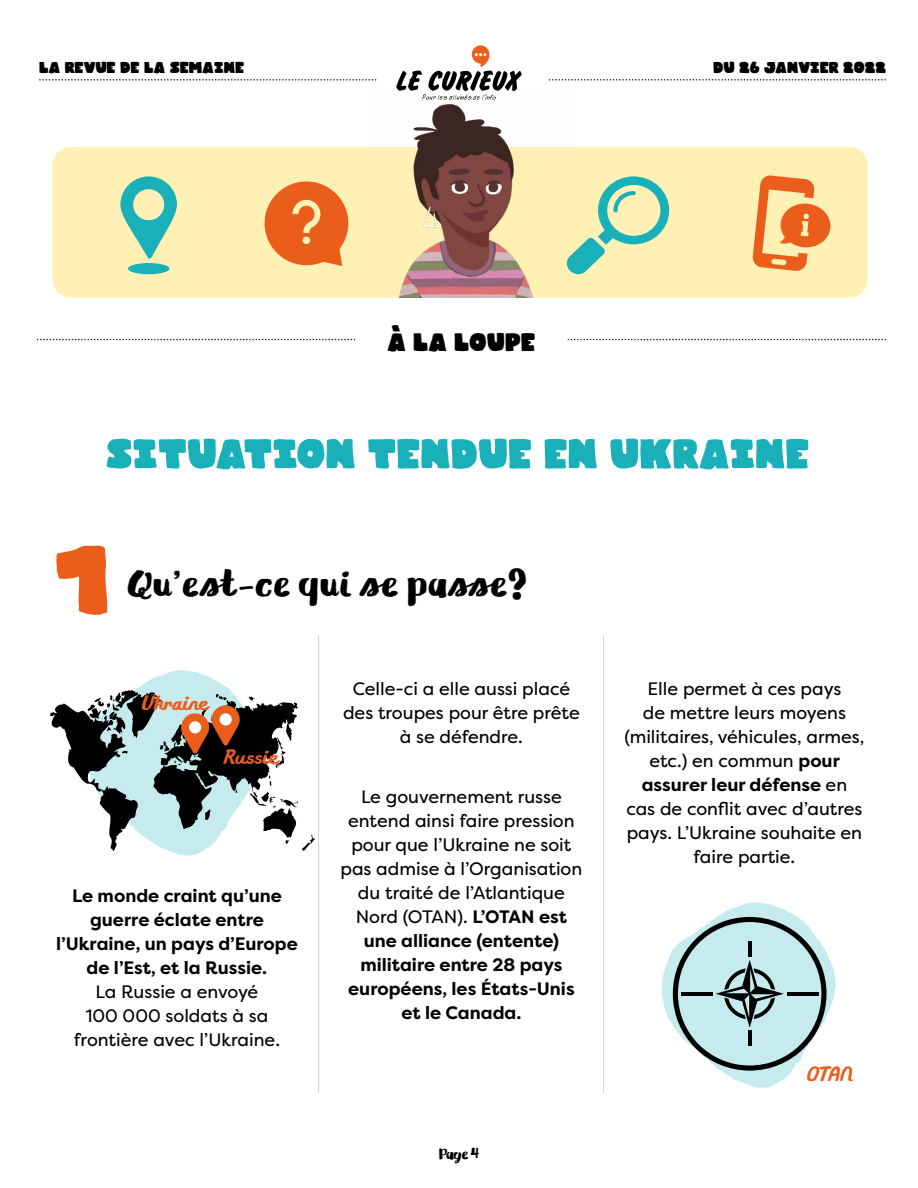
<style>
.page{position:relative;width:918px;height:1188px;background:#fff}
.page>*{position:absolute;margin:0;border:0;box-sizing:border-box;transform-origin:0 0}
.t1{font:800 118.5px "Gliny";color:#eb5d1a}
.t2{font:800 51.6px "Gliny";color:#19b0ba}
.t3{font:44.7px "Gliny Brush";color:#000}
.t4{font:800 31.2px "Gliny";color:#000}
.t5{font:22.8px "Gliny Script";color:#eb5d1a}
.t6{font:800 19.5px "Gliny";color:#000}
.t7{font:18px/24px "Filson Pro";color:#000;text-align:center}
.t8{font:700 18px/24px "Filson Pro";color:#000;text-align:center}
.t9{font:18px "Gliny Brush";color:#000}
.s1{font-weight:700}
</style>
<div class="page">
<svg style="left:40px;top:79px;width:336px;height:2px"></svg>
<svg style="left:549px;top:79px;width:336px;height:2px"></svg>
<svg style="left:396px;top:45px;width:126px;height:46px"></svg>
<div style="left:53px;top:147px;width:814px;height:151px;background:#fff0b3;border-radius:18px"></div>
<svg style="left:37px;top:339px;width:318px;height:1px"></svg>
<svg style="left:568px;top:339px;width:317px;height:1px"></svg>
<img style="left:369px;top:94px;width:207px;height:204px">
<svg style="left:566px;top:176px;width:103px;height:100px"></svg>
<svg style="left:265px;top:181px;width:83px;height:85px"></svg>
<svg style="left:752px;top:175px;width:79px;height:96px"></svg>
<svg style="left:120px;top:176px;width:57px;height:83px"></svg>
<div style="left:128px;top:263px;width:41px;height:11px;background:#19b0ba;border-radius:50%"></div>
<hr style="left:318px;top:635px;width:1px;height:458px;background:#d0d0d0">
<hr style="left:603px;top:635px;width:1px;height:458px;background:#d0d0d0">
<svg style="left:49px;top:670px;width:266px;height:186px"></svg>
<svg style="left:661px;top:902px;width:175px;height:186px"></svg>
<p class="t6" style="left:39px;top:53px;width:207px">LA REVUE DE LA SEMAINE</p>
<p class="t6" style="left:713px;top:53px;width:174px">DU 26 JANVIER 2022</p>
<h3 class="t4" style="left:387px;top:321px;width:150px">À LA LOUPE</h3>
<h2 class="t2" style="left:106px;top:418px;width:705px">SITUATION TENDUE EN UKRAINE</h2>
<h1 class="t1" style="left:54px;top:498px;width:57px">1</h1>
<h3 class="t3" style="left:126px;top:555px;width:403px">Qu’est-ce qui se passe?</h3>
<p class="t5" style="left:141px;top:689px;width:68px">Ukraine</p>
<p class="t5" style="left:224px;top:743px;width:56px">Russie</p>
<p class="t7" style="left:343px;top:676px;width:238px">Celle-ci a elle aussi placé des troupes pour être prête à se défendre.</p>
<p class="t8" style="left:56px;top:884px;width:243px">Le monde craint qu’une guerre éclate entre l’Ukraine, un pays d’Europe de l’Est, et la Russie.</p>
<p class="t7" style="left:74px;top:980px;width:208px">La Russie a envoyé<br>100 000 soldats à sa frontière avec l’Ukraine.</p>
<p class="t7" style="left:340px;top:784px;width:243px">Le gouvernement russe entend ainsi faire pression pour que l’Ukraine ne soit pas admise à l’Organisation du traité de l’Atlantique<br>Nord (OTAN). <span class="s1">L’OTAN est une alliance (entente) militaire entre 28 pays européens, les États-Unis et le Canada.</span></p>
<p class="t9" style="left:439px;top:1142px;width:42px">Page 4</p>
<p class="t7" style="left:624px;top:677px;width:242px">Elle permet à ces pays<br>de mettre leurs moyens (militaires, véhicules, armes, etc.) en commun <span class="s1">pour assurer leur défense</span> en<br>cas de conflit avec d’autres pays. L’Ukraine souhaite en faire partie.</p>
<p class="t5" style="left:807px;top:1060px;width:48px">OTAN</p>
</div>
